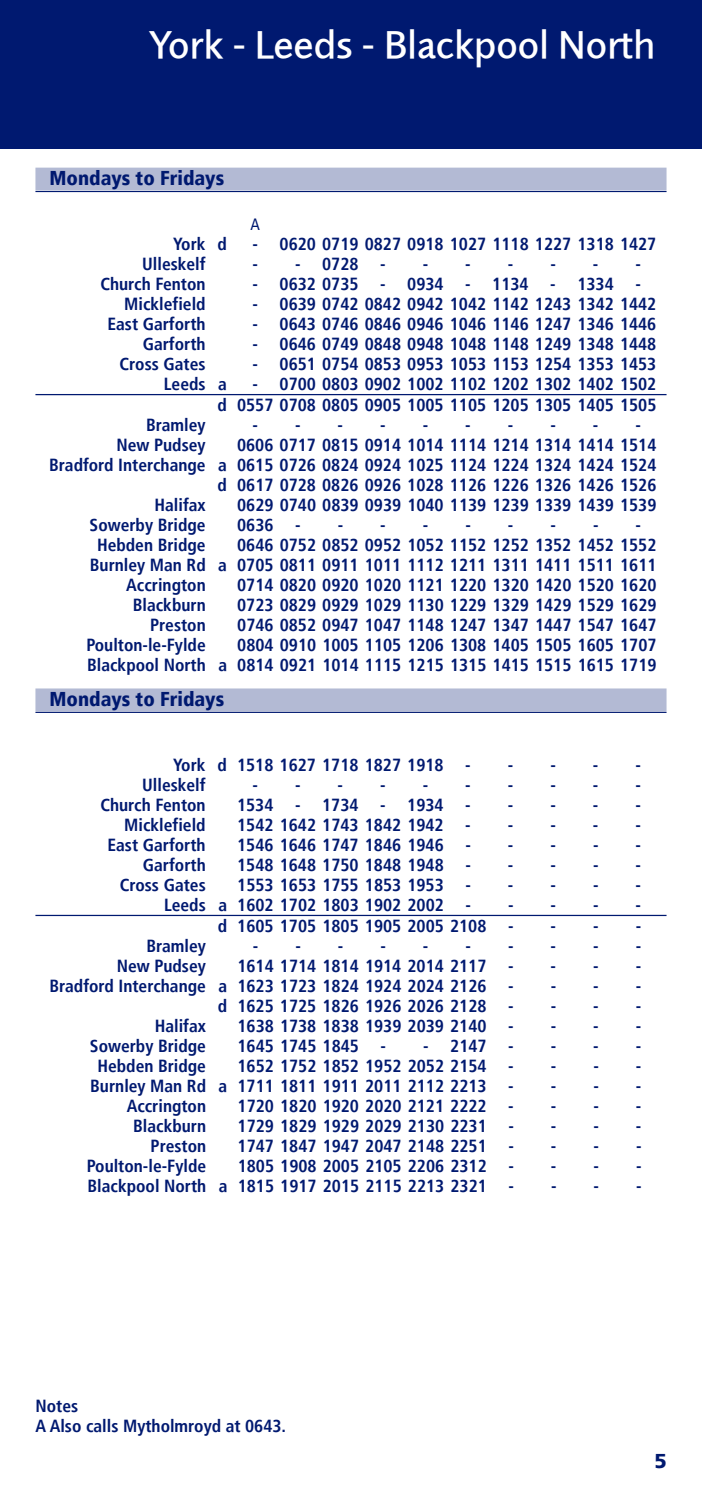
<style>
.page{position:relative;width:702px;height:1489px;background:#fff}
.page>*{position:absolute;margin:0;border:0;box-sizing:border-box;transform-origin:0 0}
.t1{font:500 40px "Foundry Sans";color:#fff}
.t2{font:900 condensed 20px "Frutiger LT";color:#001970}
.t3{font:900 20px "Frutiger LT";color:#001970}
.t4{font:700 condensed 17.5px/20px "Frutiger LT";color:#001970;text-align:right}
.t5{font:condensed 16.5px "Frutiger LT";color:#001970}
</style>
<div class="page">
<div style="left:0;top:0;width:702px;height:149px;background:#001970"></div>
<div style="left:35px;top:168px;width:631px;height:22px;background:#b3bad4"></div>
<hr style="left:35px;top:191px;width:631px;height:1px;background:#001970">
<hr style="left:35px;top:394px;width:631px;height:1px;background:#001970">
<div style="left:35px;top:688px;width:631px;height:23px;background:#b3bad4"></div>
<hr style="left:35px;top:711px;width:631px;height:2px;background:#001970">
<hr style="left:35px;top:914px;width:631px;height:2px;background:#001970">
<h1 class="t1" style="left:149px;top:21px;width:508px">York - Leeds - Blackpool North</h1>
<p class="t2" style="left:50px;top:166px;width:176px">Mondays to Fridays</p>
<p class="t5" style="left:250px;top:214px;width:11px">A</p>
<p class="t4" style="left:173px;top:234px;width:55px">York d</p>
<p class="t4" style="left:252px;top:234px;width:405px">- 0620 0719 0827 0918 1027 1118 1227 1318 1427</p>
<p class="t4" style="left:142px;top:254px;width:65px">Ulleskelf</p>
<p class="t4" style="left:252px;top:254px;width:135px">- - 0728 -</p>
<p class="t4" style="left:422px;top:254px;width:50px">- -</p>
<p class="t4" style="left:507px;top:254px;width:50px">- -</p>
<p class="t4" style="left:593px;top:254px;width:50px">- -</p>
<p class="t4" style="left:100px;top:274px;width:107px">Church Fenton</p>
<p class="t4" style="left:252px;top:274px;width:390px">- 0632 0735 - 0934 - 1134 - 1334 -</p>
<p class="t4" style="left:124px;top:294px;width:83px">Micklefield</p>
<p class="t4" style="left:252px;top:294px;width:405px">- 0639 0742 0842 0942 1042 1142 1243 1342 1442</p>
<p class="t4" style="left:107px;top:314px;width:100px">East Garforth</p>
<p class="t4" style="left:252px;top:314px;width:405px">- 0643 0746 0846 0946 1046 1146 1247 1346 1446</p>
<p class="t4" style="left:143px;top:334px;width:64px">Garforth</p>
<p class="t4" style="left:252px;top:334px;width:405px">- 0646 0749 0848 0948 1048 1148 1249 1348 1448</p>
<p class="t4" style="left:119px;top:354px;width:88px">Cross Gates</p>
<p class="t4" style="left:252px;top:354px;width:405px">- 0651 0754 0853 0953 1053 1153 1254 1353 1453</p>
<p class="t4" style="left:164px;top:374px;width:65px">Leeds a</p>
<p class="t4" style="left:217px;top:373px;width:440px;line-height:21.2px">- 0700 0803 0902 1002 1102 1202 1302 1402 1502<br>d 0557 0708 0805 0905 1005 1105 1205 1305 1405 1505</p>
<p class="t4" style="left:146px;top:415px;width:61px">Bramley</p>
<p class="t4" style="left:252px;top:415px;width:50px">- -</p>
<p class="t4" style="left:337px;top:415px;width:50px">- -</p>
<p class="t4" style="left:422px;top:415px;width:50px">- -</p>
<p class="t4" style="left:508px;top:415px;width:50px">- -</p>
<p class="t4" style="left:593px;top:415px;width:50px">- -</p>
<p class="t4" style="left:116px;top:435px;width:91px">New Pudsey</p>
<p class="t4" style="left:237px;top:435px;width:421px">0606 0717 0815 0914 1014 1114 1214 1314 1414 1514</p>
<p class="t4" style="left:49px;top:455px;width:608px">Bradford Interchange a 0615 0726 0824 0924 1025 1124 1224 1324 1424 1524</p>
<p class="t4" style="left:217px;top:475px;width:440px">d 0617 0728 0826 0926 1028 1126 1226 1326 1426 1526</p>
<p class="t4" style="left:154px;top:495px;width:53px">Halifax</p>
<p class="t4" style="left:237px;top:495px;width:421px">0629 0740 0839 0939 1040 1139 1239 1339 1439 1539</p>
<p class="t4" style="left:90px;top:515px;width:118px">Sowerby Bridge</p>
<p class="t4" style="left:237px;top:515px;width:65px">0636 -</p>
<p class="t4" style="left:338px;top:515px;width:50px">- -</p>
<p class="t4" style="left:423px;top:515px;width:50px">- -</p>
<p class="t4" style="left:508px;top:515px;width:50px">- -</p>
<p class="t4" style="left:593px;top:515px;width:50px">- -</p>
<p class="t4" style="left:97px;top:535px;width:110px">Hebden Bridge</p>
<p class="t4" style="left:237px;top:535px;width:421px">0646 0752 0852 0952 1052 1152 1252 1352 1452 1552</p>
<p class="t4" style="left:90px;top:555px;width:568px">Burnley Man Rd a 0705 0811 0911 1011 1112 1211 1311 1411 1511 1611</p>
<p class="t4" style="left:126px;top:575px;width:81px">Accrington</p>
<p class="t4" style="left:237px;top:575px;width:421px">0714 0820 0920 1020 1121 1220 1320 1420 1520 1620</p>
<p class="t4" style="left:133px;top:595px;width:74px">Blackburn</p>
<p class="t4" style="left:237px;top:595px;width:421px">0723 0829 0929 1029 1130 1229 1329 1429 1529 1629</p>
<p class="t4" style="left:150px;top:615px;width:57px">Preston</p>
<p class="t4" style="left:237px;top:615px;width:421px">0746 0852 0947 1047 1148 1247 1347 1447 1547 1647</p>
<p class="t4" style="left:86px;top:635px;width:121px">Poulton-le-Fylde</p>
<p class="t4" style="left:87px;top:635px;width:571px">0804 0910 1005 1105 1206 1308 1405 1505 1605 1707<br>Blackpool North a 0814 0921 1014 1115 1215 1315 1415 1515 1615 1719</p>
<p class="t2" style="left:50px;top:687px;width:176px">Mondays to Fridays</p>
<p class="t4" style="left:173px;top:754px;width:299px">York d 1518 1627 1718 1827 1918 -</p>
<p class="t4" style="left:507px;top:754px;width:50px">- -</p>
<p class="t4" style="left:593px;top:754px;width:50px">- -</p>
<p class="t4" style="left:142px;top:774px;width:65px">Ulleskelf</p>
<p class="t4" style="left:252px;top:774px;width:50px">- -</p>
<p class="t4" style="left:337px;top:774px;width:50px">- -</p>
<p class="t4" style="left:422px;top:774px;width:50px">- -</p>
<p class="t4" style="left:508px;top:774px;width:50px">- -</p>
<p class="t4" style="left:593px;top:774px;width:50px">- -</p>
<p class="t4" style="left:100px;top:794px;width:107px">Church Fenton</p>
<p class="t4" style="left:237px;top:794px;width:235px">1534 - 1734 - 1934 -</p>
<p class="t4" style="left:508px;top:794px;width:50px">- -</p>
<p class="t4" style="left:593px;top:794px;width:50px">- -</p>
<p class="t4" style="left:124px;top:814px;width:83px">Micklefield</p>
<p class="t4" style="left:237px;top:814px;width:235px">1542 1642 1743 1842 1942 -</p>
<p class="t4" style="left:508px;top:814px;width:50px">- -</p>
<p class="t4" style="left:593px;top:814px;width:50px">- -</p>
<p class="t4" style="left:107px;top:834px;width:100px">East Garforth</p>
<p class="t4" style="left:237px;top:834px;width:235px">1546 1646 1747 1846 1946 -</p>
<p class="t4" style="left:508px;top:834px;width:50px">- -</p>
<p class="t4" style="left:593px;top:834px;width:50px">- -</p>
<p class="t4" style="left:143px;top:854px;width:64px">Garforth</p>
<p class="t4" style="left:237px;top:854px;width:235px">1548 1648 1750 1848 1948 -</p>
<p class="t4" style="left:508px;top:854px;width:50px">- -</p>
<p class="t4" style="left:593px;top:854px;width:50px">- -</p>
<p class="t4" style="left:120px;top:874px;width:88px">Cross Gates</p>
<p class="t4" style="left:237px;top:874px;width:235px">1553 1653 1755 1853 1953 -</p>
<p class="t4" style="left:508px;top:874px;width:50px">- -</p>
<p class="t4" style="left:593px;top:874px;width:50px">- -</p>
<p class="t4" style="left:164px;top:894px;width:308px">Leeds a 1602 1702 1803 1902 2002 -</p>
<p class="t4" style="left:508px;top:894px;width:50px">- -</p>
<p class="t4" style="left:593px;top:894px;width:50px">- -</p>
<p class="t4" style="left:218px;top:916px;width:297px">d 1605 1705 1805 1905 2005 2108 -</p>
<p class="t4" style="left:550px;top:916px;width:50px">- -</p>
<p class="t4" style="left:635px;top:916px;width:7px">-</p>
<p class="t4" style="left:146px;top:936px;width:61px">Bramley</p>
<p class="t4" style="left:253px;top:936px;width:50px">- -</p>
<p class="t4" style="left:338px;top:936px;width:50px">- -</p>
<p class="t4" style="left:423px;top:936px;width:50px">- -</p>
<p class="t4" style="left:508px;top:936px;width:50px">- -</p>
<p class="t4" style="left:593px;top:936px;width:50px">- -</p>
<p class="t4" style="left:117px;top:956px;width:91px">New Pudsey</p>
<p class="t4" style="left:237px;top:956px;width:278px">1614 1714 1814 1914 2014 2117 -</p>
<p class="t4" style="left:550px;top:956px;width:50px">- -</p>
<p class="t4" style="left:635px;top:956px;width:7px">-</p>
<p class="t4" style="left:49px;top:976px;width:465px">Bradford Interchange a 1623 1723 1824 1924 2024 2126 -</p>
<p class="t4" style="left:550px;top:976px;width:50px">- -</p>
<p class="t4" style="left:635px;top:976px;width:7px">-</p>
<p class="t4" style="left:218px;top:996px;width:297px">d 1625 1725 1826 1926 2026 2128 -</p>
<p class="t4" style="left:550px;top:996px;width:50px">- -</p>
<p class="t4" style="left:635px;top:996px;width:7px">-</p>
<p class="t4" style="left:155px;top:1016px;width:53px">Halifax</p>
<p class="t4" style="left:237px;top:1016px;width:278px">1638 1738 1838 1939 2039 2140 -</p>
<p class="t4" style="left:550px;top:1016px;width:50px">- -</p>
<p class="t4" style="left:635px;top:1016px;width:7px">-</p>
<p class="t4" style="left:90px;top:1036px;width:118px">Sowerby Bridge</p>
<p class="t4" style="left:237px;top:1036px;width:150px">1645 1745 1845 -</p>
<p class="t4" style="left:423px;top:1036px;width:92px">- 2147 -</p>
<p class="t4" style="left:550px;top:1036px;width:50px">- -</p>
<p class="t4" style="left:635px;top:1036px;width:7px">-</p>
<p class="t4" style="left:97px;top:1056px;width:110px">Hebden Bridge</p>
<p class="t4" style="left:237px;top:1056px;width:278px">1652 1752 1852 1952 2052 2154 -</p>
<p class="t4" style="left:550px;top:1056px;width:50px">- -</p>
<p class="t4" style="left:636px;top:1056px;width:7px">-</p>
<p class="t4" style="left:90px;top:1076px;width:425px">Burnley Man Rd a 1711 1811 1911 2011 2112 2213 -</p>
<p class="t4" style="left:550px;top:1076px;width:50px">- -</p>
<p class="t4" style="left:636px;top:1076px;width:7px">-</p>
<p class="t4" style="left:127px;top:1096px;width:81px">Accrington</p>
<p class="t4" style="left:237px;top:1096px;width:278px">1720 1820 1920 2020 2121 2222 -</p>
<p class="t4" style="left:551px;top:1096px;width:50px">- -</p>
<p class="t4" style="left:636px;top:1096px;width:7px">-</p>
<p class="t4" style="left:133px;top:1116px;width:74px">Blackburn</p>
<p class="t4" style="left:237px;top:1116px;width:278px">1729 1829 1929 2029 2130 2231 -</p>
<p class="t4" style="left:551px;top:1116px;width:50px">- -</p>
<p class="t4" style="left:636px;top:1116px;width:7px">-</p>
<p class="t4" style="left:151px;top:1136px;width:57px">Preston</p>
<p class="t4" style="left:238px;top:1136px;width:278px">1747 1847 1947 2047 2148 2251 -</p>
<p class="t4" style="left:551px;top:1136px;width:50px">- -</p>
<p class="t4" style="left:636px;top:1136px;width:7px">-</p>
<p class="t4" style="left:87px;top:1156px;width:121px">Poulton-le-Fylde</p>
<p class="t4" style="left:238px;top:1156px;width:278px">1805 1908 2005 2105 2206 2312 -</p>
<p class="t4" style="left:551px;top:1156px;width:50px">- -</p>
<p class="t4" style="left:636px;top:1156px;width:7px">-</p>
<p class="t4" style="left:87px;top:1176px;width:428px">Blackpool North a 1815 1917 2015 2115 2213 2321 -</p>
<p class="t4" style="left:551px;top:1176px;width:50px">- -</p>
<p class="t4" style="left:636px;top:1176px;width:7px">-</p>
<p class="t4" style="left:35px;top:1395px;width:252px;text-align:left">Notes<br>A Also calls Mytholmroyd at 0643.</p>
<p class="t3" style="left:654px;top:1448px;width:14px">5</p>
</div>
